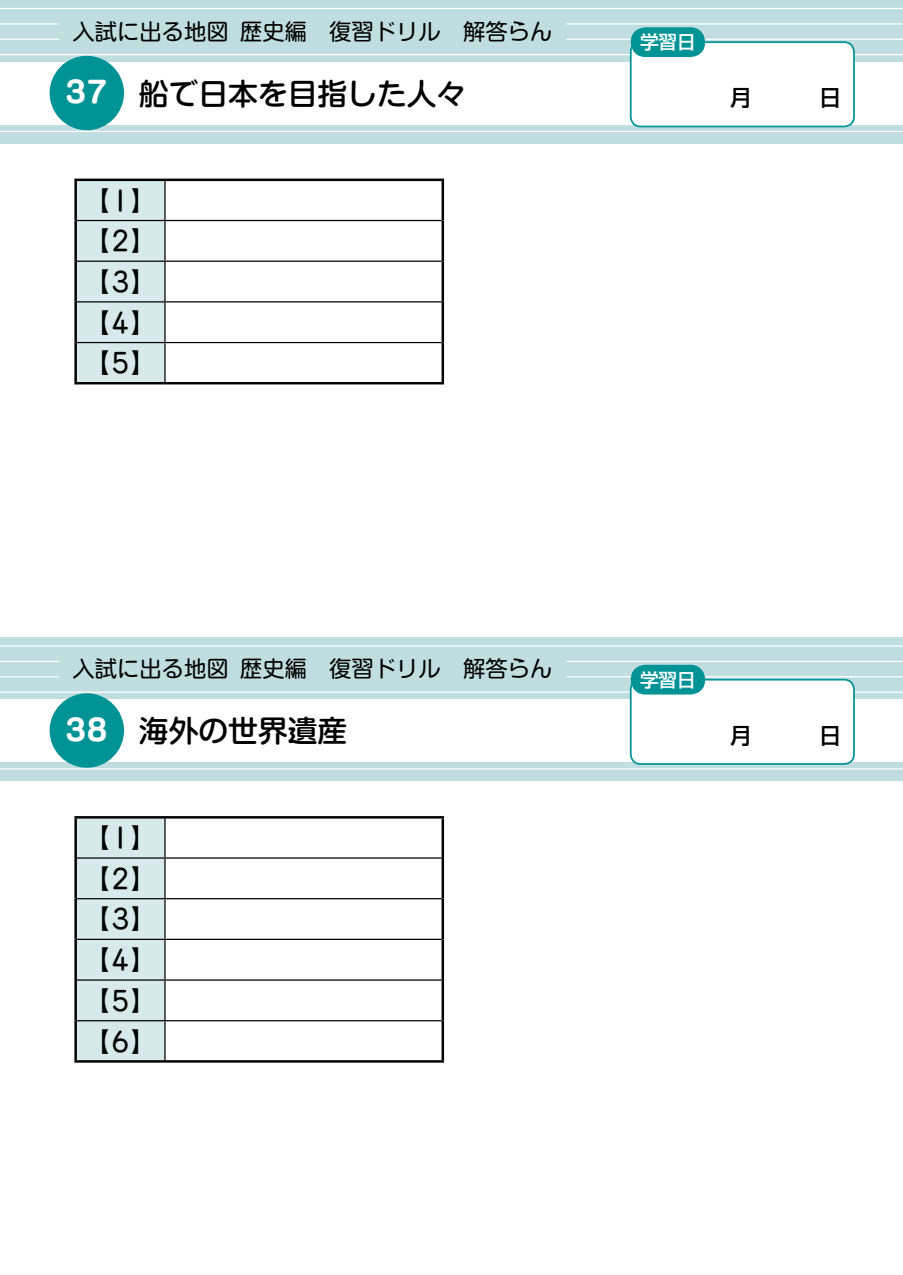
<style>
.page{position:relative;width:903px;height:1275px;background:#fff}
.page>*{position:absolute;margin:0;border:0;box-sizing:border-box;transform-origin:0 0}
.t1{font:500 29.75px "G Shin M Go Pro";color:#000}
.t2{font:700 28.53px "G Shin M Go Pro";color:#fff}
.t3{font:500 24.85px/40.6px "G Shin Go Pro";color:#000;text-align:justify}
.t4{font:22.4px "G Shin M Go Pro";color:#000}
.t5{font:500 22.4px "G Shin Go Pro";color:#000}
.t6{font:500 18.55px "G Shin Go Pro";color:#fff}
.s1{font-family:"MOG Suuji SI K50";font-weight:400}
</style>
<div class="page">
<div style="left:0;top:0;width:903px;height:144px;background:#c0dddf"></div>
<hr style="left:0;top:8px;width:903px;height:1px;background:#fff">
<hr style="left:0;top:23px;width:903px;height:2px;background:#fff">
<hr style="left:0;top:39px;width:903px;height:1px;background:#fff">
<hr style="left:0;top:54px;width:903px;height:1px;background:#fff">
<hr style="left:0;top:131px;width:903px;height:1px;background:#fff">
<div style="left:0;top:62px;width:903px;height:62px;background:#fff"></div>
<div style="left:50px;top:56px;width:74px;height:74px;background:#009396;border-radius:50%"></div>
<div style="left:0;top:637px;width:903px;height:144px;background:#c0dddf"></div>
<hr style="left:0;top:645px;width:903px;height:2px;background:#fff">
<hr style="left:0;top:661px;width:903px;height:1px;background:#fff">
<hr style="left:0;top:676px;width:903px;height:1px;background:#fff">
<hr style="left:0;top:691px;width:903px;height:2px;background:#fff">
<hr style="left:0;top:768px;width:903px;height:2px;background:#fff">
<div style="left:0;top:699px;width:903px;height:62px;background:#fff"></div>
<div style="left:50px;top:693px;width:74px;height:75px;background:#009396;border-radius:50%"></div>
<div style="left:631px;top:42px;width:223px;height:84px;background:#fff;border-radius:10px"></div>
<div style="left:630px;top:41px;width:225px;height:86px;border:2px solid #009396;border-radius:10px"></div>
<div style="left:631px;top:27px;width:74px;height:30px;background:#009396;border-radius:15px"></div>
<div style="left:631px;top:680px;width:223px;height:84px;background:#fff;border-radius:10px"></div>
<div style="left:630px;top:679px;width:225px;height:86px;border:2px solid #009396;border-radius:10px"></div>
<div style="left:631px;top:665px;width:74px;height:29px;background:#009396;border-radius:15px"></div>
<div style="left:77px;top:181px;width:87px;height:201px;background:#d7e9ea"></div>
<hr style="left:165px;top:220px;width:276px;height:1px;background:#000">
<hr style="left:165px;top:261px;width:276px;height:1px;background:#000">
<hr style="left:165px;top:301px;width:276px;height:1px;background:#000">
<hr style="left:165px;top:342px;width:276px;height:1px;background:#000">
<hr style="left:74px;top:179px;width:91px;height:2px;background:#000">
<hr style="left:74px;top:181px;width:3px;height:39px;background:#000">
<hr style="left:165px;top:179px;width:279px;height:2px;background:#000">
<hr style="left:441px;top:181px;width:3px;height:39px;background:#000">
<hr style="left:74px;top:220px;width:3px;height:41px;background:#000">
<hr style="left:441px;top:220px;width:3px;height:41px;background:#000">
<hr style="left:74px;top:261px;width:3px;height:41px;background:#000">
<hr style="left:441px;top:261px;width:3px;height:41px;background:#000">
<hr style="left:74px;top:302px;width:3px;height:41px;background:#000">
<hr style="left:441px;top:302px;width:3px;height:41px;background:#000">
<hr style="left:74px;top:343px;width:3px;height:39px;background:#000">
<hr style="left:441px;top:343px;width:3px;height:39px;background:#000">
<hr style="left:164px;top:181px;width:2px;height:39px;background:#000">
<hr style="left:77px;top:220px;width:88px;height:1px;background:#000">
<hr style="left:164px;top:221px;width:2px;height:40px;background:#000">
<hr style="left:77px;top:261px;width:88px;height:1px;background:#000">
<hr style="left:164px;top:262px;width:2px;height:39px;background:#000">
<hr style="left:77px;top:301px;width:88px;height:1px;background:#000">
<hr style="left:164px;top:302px;width:2px;height:40px;background:#000">
<hr style="left:77px;top:342px;width:88px;height:1px;background:#000">
<hr style="left:164px;top:343px;width:2px;height:39px;background:#000">
<hr style="left:74px;top:382px;width:91px;height:2px;background:#000">
<hr style="left:165px;top:382px;width:279px;height:2px;background:#000">
<div style="left:77px;top:819px;width:87px;height:241px;background:#d7e9ea"></div>
<hr style="left:165px;top:857px;width:276px;height:2px;background:#000">
<hr style="left:165px;top:898px;width:276px;height:1px;background:#000">
<hr style="left:165px;top:939px;width:276px;height:1px;background:#000">
<hr style="left:165px;top:979px;width:276px;height:2px;background:#000">
<hr style="left:165px;top:1020px;width:276px;height:1px;background:#000">
<hr style="left:74px;top:816px;width:91px;height:3px;background:#000">
<hr style="left:74px;top:819px;width:3px;height:39px;background:#000">
<hr style="left:165px;top:816px;width:279px;height:3px;background:#000">
<hr style="left:441px;top:819px;width:3px;height:39px;background:#000">
<hr style="left:74px;top:858px;width:3px;height:41px;background:#000">
<hr style="left:441px;top:858px;width:3px;height:41px;background:#000">
<hr style="left:74px;top:899px;width:3px;height:40px;background:#000">
<hr style="left:441px;top:899px;width:3px;height:40px;background:#000">
<hr style="left:74px;top:939px;width:3px;height:41px;background:#000">
<hr style="left:441px;top:939px;width:3px;height:41px;background:#000">
<hr style="left:74px;top:980px;width:3px;height:41px;background:#000">
<hr style="left:441px;top:980px;width:3px;height:41px;background:#000">
<hr style="left:74px;top:1021px;width:3px;height:39px;background:#000">
<hr style="left:441px;top:1021px;width:3px;height:39px;background:#000">
<hr style="left:164px;top:819px;width:2px;height:38px;background:#000">
<hr style="left:77px;top:857px;width:88px;height:2px;background:#000">
<hr style="left:164px;top:859px;width:2px;height:39px;background:#000">
<hr style="left:77px;top:898px;width:88px;height:1px;background:#000">
<hr style="left:164px;top:899px;width:2px;height:40px;background:#000">
<hr style="left:77px;top:939px;width:88px;height:1px;background:#000">
<hr style="left:164px;top:940px;width:2px;height:39px;background:#000">
<hr style="left:77px;top:979px;width:88px;height:2px;background:#000">
<hr style="left:164px;top:981px;width:2px;height:39px;background:#000">
<hr style="left:77px;top:1020px;width:88px;height:1px;background:#000">
<hr style="left:164px;top:1021px;width:2px;height:39px;background:#000">
<hr style="left:74px;top:1060px;width:91px;height:3px;background:#000">
<hr style="left:165px;top:1060px;width:279px;height:3px;background:#000">
<div style="left:60px;top:16px;width:506px;height:31px;background:#c0dddf"></div>
<div style="left:60px;top:653px;width:506px;height:32px;background:#c0dddf"></div>
<p class="t4" style="left:73px;top:13px;width:158px">入試に出る地図</p>
<h1 class="t1" style="left:139px;top:69px;width:329px">船で日本を目指した人々</h1>
<p class="t4" style="left:240px;top:13px;width:314px">歴史編　復習ドリル　解答らん</p>
<p class="t2" style="left:65px;top:69px;width:44px">37</p>
<p class="t3" style="left:85px;top:177px;width:72px">】<span class="s1">1</span>【】<span class="s1">2</span>【】<span class="s1">3</span>【】<span class="s1">4</span>【】<span class="s1">5</span>【</p>
<p class="t6" style="left:640px;top:27px;width:57px">学習日</p>
<p class="t5" style="left:730px;top:80px;width:24px">月</p>
<p class="t5" style="left:819px;top:80px;width:24px">日</p>
<p class="t4" style="left:73px;top:651px;width:158px">入試に出る地図</p>
<p class="t4" style="left:240px;top:651px;width:314px">歴史編　復習ドリル　解答らん</p>
<p class="t2" style="left:65px;top:707px;width:44px">38</p>
<h1 class="t1" style="left:139px;top:707px;width:210px">海外の世界遺産</h1>
<p class="t3" style="left:85px;top:814px;width:72px">】<span class="s1">1</span>【】<span class="s1">2</span>【】<span class="s1">3</span>【】<span class="s1">4</span>【】<span class="s1">5</span>【】<span class="s1">6</span>【</p>
<p class="t6" style="left:640px;top:664px;width:57px">学習日</p>
<p class="t5" style="left:730px;top:717px;width:24px">月</p>
<p class="t5" style="left:819px;top:717px;width:24px">日</p>
</div>
